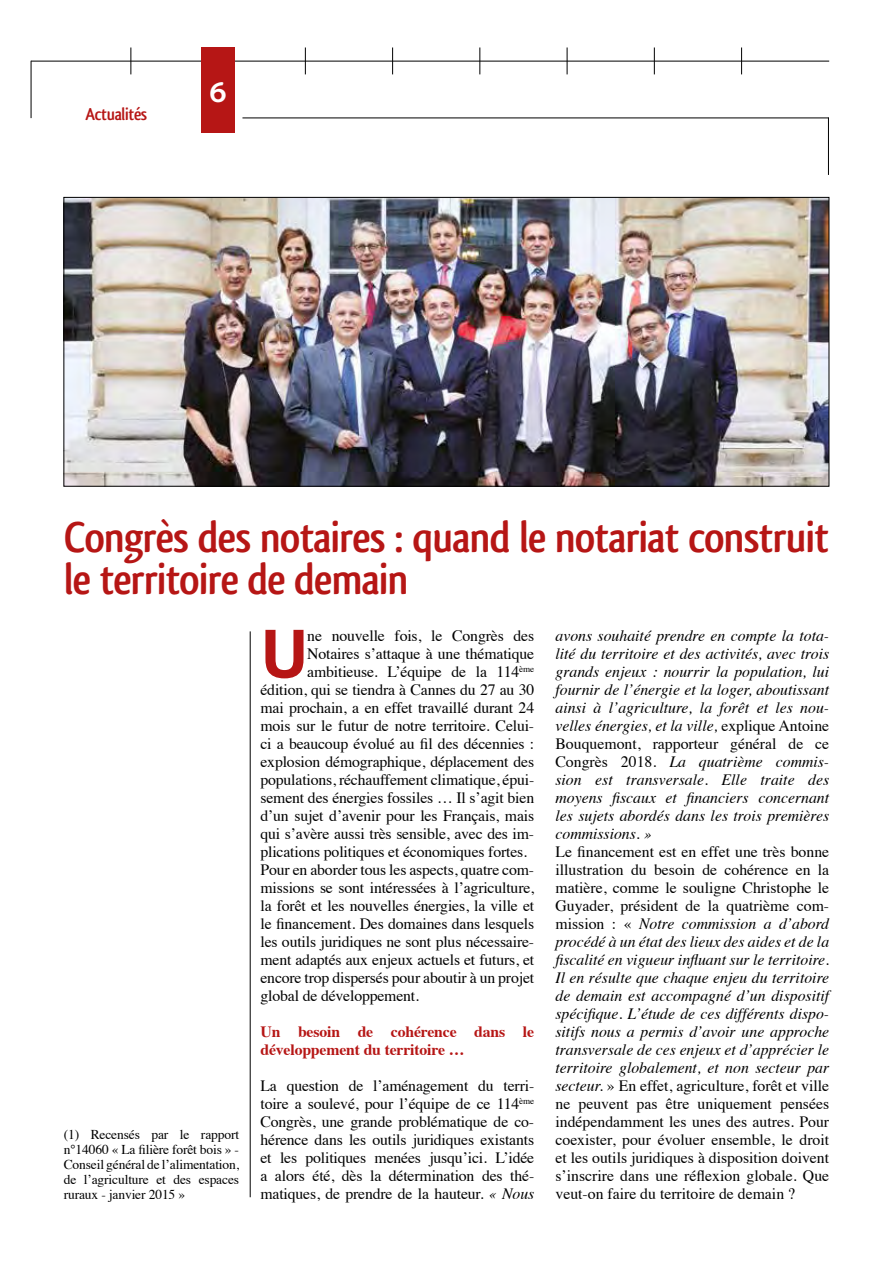
<style>
.page{position:relative;width:893px;height:1263px;background:#fff}
.page>*{position:absolute;margin:0;border:0;box-sizing:border-box;transform-origin:0 0}
.t1{font:700 65.7px "Helvetica";color:#b61615}
.t2{font:700 45px/42px "Qlassik";letter-spacing:-.02em;color:#b61615}
.t3{font:700 30px "Santana";color:#fff}
.t4{font:700 18px "Qlassik";letter-spacing:-.02em;color:#b61615}
.t5{font:15.75px/18px "Times";letter-spacing:-.01em;color:#000;text-align:justify}
.t6{font:italic 15.75px/18px "Times";color:#000;text-align:justify}
.t7{font:700 15.75px/18px "Times";letter-spacing:-.01em;color:#b61615}
.t8{font:13.5px/15px "Times";letter-spacing:-.01em;color:#000;text-align:justify}
.s1{font-style:italic}
.s2{font-style:normal}
</style>
<div class="page">
<hr style="left:250px;top:631px;width:1px;height:566px;background:#000">
<hr style="left:242px;top:118px;width:587px;height:1px;background:#000">
<hr style="left:828px;top:118px;width:1px;height:57px;background:#000">
<img style="left:66px;top:199px;width:761px;height:285px">
<hr style="left:31px;top:61px;width:798px;height:1px;background:#000">
<hr style="left:31px;top:61px;width:1px;height:57px;background:#000">
<div style="left:201px;top:47px;width:34px;height:85px;background:#b61615"></div>
<svg style="left:130px;top:47px;width:1px;height:27px"></svg>
<svg style="left:392px;top:47px;width:1px;height:27px"></svg>
<svg style="left:567px;top:47px;width:1px;height:27px"></svg>
<svg style="left:741px;top:47px;width:1px;height:27px"></svg>
<svg style="left:654px;top:47px;width:1px;height:27px"></svg>
<svg style="left:479px;top:47px;width:1px;height:27px"></svg>
<svg style="left:305px;top:47px;width:1px;height:27px"></svg>
<p class="t4" style="left:85px;top:104px;width:63px">Actualités</p>
<h3 class="t3" style="left:209px;top:74px;width:19px">6</h3>
<h2 class="t2" style="left:64px;top:516px;width:766px">Congrès des notaires : quand le notariat construit le territoire de demain</h2>
<p class="t8" style="left:64px;top:1126px;width:177px">(1) Recensés par le rapport n°14060 « La filière forêt bois » - Conseil général de l’alimentation, de l’agriculture et des espaces ruraux - janvier 2015 »</p>
<h1 class="t1" style="left:260px;top:601px;width:49px">U</h1>
<p class="t5" style="left:307px;top:625px;width:228px">ne nouvelle fois, le Congrès des</p>
<p class="t5" style="left:307px;top:643px;width:228px">Notaires s’attaque à une thématique</p>
<p class="t5" style="left:307px;top:661px;width:228px">ambitieuse. L’équipe de la 114<sup>ème</sup></p>
<p class="t5" style="left:260px;top:679px;width:275px">édition, qui se tiendra à Cannes du 27 au 30</p>
<p class="t5" style="left:260px;top:697px;width:275px">mai prochain, a en effet travaillé durant 24</p>
<p class="t5" style="left:260px;top:715px;width:275px">mois sur le futur de notre territoire. Celui-</p>
<p class="t5" style="left:260px;top:733px;width:275px">ci a beaucoup évolué au fil des décennies :</p>
<p class="t5" style="left:260px;top:751px;width:275px">explosion démographique, déplacement des</p>
<p class="t5" style="left:260px;top:769px;width:275px">populations, réchauffement climatique, épui-</p>
<p class="t5" style="left:260px;top:787px;width:275px">sement des énergies fossiles … Il s’agit bien</p>
<p class="t5" style="left:260px;top:805px;width:275px">d’un sujet d’avenir pour les Français, mais</p>
<p class="t5" style="left:260px;top:823px;width:275px">qui s’avère aussi très sensible, avec des im-</p>
<p class="t5" style="left:260px;top:841px;width:268px">plications politiques et économiques fortes.</p>
<p class="t5" style="left:260px;top:859px;width:275px">Pour en aborder tous les aspects, quatre com-</p>
<p class="t5" style="left:260px;top:877px;width:275px">missions se sont intéressées à l’agriculture,</p>
<p class="t5" style="left:260px;top:895px;width:275px">la forêt et les nouvelles énergies, la ville et</p>
<p class="t5" style="left:260px;top:913px;width:275px">le financement. Des domaines dans lesquels</p>
<p class="t5" style="left:260px;top:931px;width:275px">les outils juridiques ne sont plus nécessaire-</p>
<p class="t5" style="left:260px;top:950px;width:275px">ment adaptés aux enjeux actuels et futurs, et</p>
<p class="t5" style="left:260px;top:968px;width:275px">encore trop dispersés pour aboutir à un projet</p>
<p class="t5" style="left:260px;top:986px;width:160px">global de développement.</p>
<p class="t7" style="left:260px;top:1021px;width:275px">Un besoin de cohérence dans le développement du territoire …</p>
<p class="t5" style="left:260px;top:1076px;width:275px">La question de l’aménagement du terri&shy;toire a soulevé, pour l’équipe de ce 114<sup>ème </sup>Congrès, une grande problématique de co&shy;hérence dans les outils juridiques existants et les politiques menées jusqu’ici. L’idée a alors été, dès la détermination des thé&shy;matiques, de prendre de la hauteur. <span class="s1">« Nous</span></p>
<p class="t6" style="left:555px;top:626px;width:275px">avons souhaité prendre en compte la tota&shy;lité du territoire et des activités, avec trois grands enjeux : nourrir la population, lui fournir de l’énergie et la loger, aboutissant ainsi à l’agriculture, la forêt et les nou&shy;velles énergies, et la ville, <span class="s2">explique Antoine Bouquemont, rapporteur général de ce Congrès 2018.</span> La quatrième commis&shy;sion est transversale. Elle traite des moyens fiscaux et financiers concernant les sujets abordés dans les trois premières commissions. »</p>
<p class="t5" style="left:555px;top:841px;width:275px">Le financement est en effet une très bonne illustration du besoin de cohérence en la matière, comme le souligne Christophe le Guyader, président de la quatrième com&shy;mission : « <span class="s1">Notre commission a d’abord procédé à un état des lieux des aides et de la fiscalité en vigueur influant sur le territoire.<br>Il en résulte que chaque enjeu du territoire de demain est accompagné d’un dispositif spécifique. L’étude de ces différents dispo&shy;sitifs nous a permis d’avoir une approche transversale de ces enjeux et d’apprécier le territoire globalement, et non secteur par secteur.</span> » En effet, agriculture, forêt et ville ne peuvent pas être uniquement pensées indépendamment les unes des autres. Pour coexister, pour évoluer ensemble, le droit et les outils juridiques à disposition doivent s’inscrire dans une réflexion globale. Que veut-on faire du territoire de demain ?</p>
</div>
